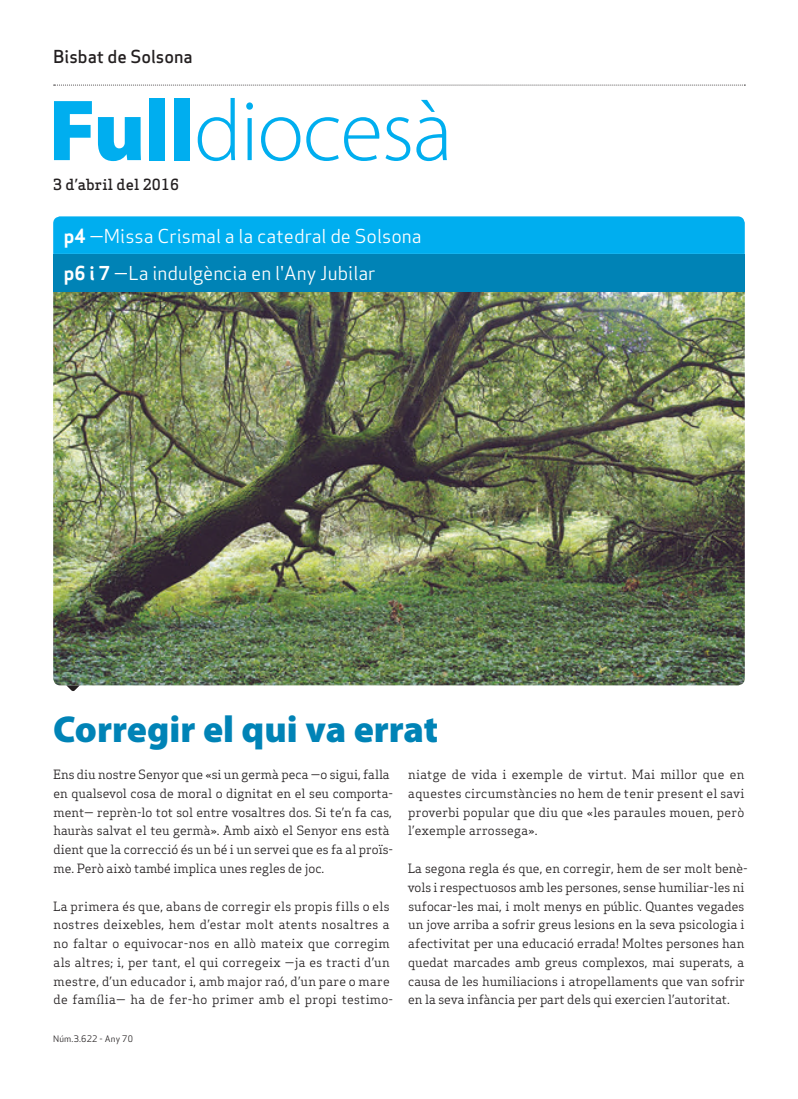
<style>
.page{position:relative;width:798px;height:1099px;background:#fff}
.page>*{position:absolute;margin:0;border:0;box-sizing:border-box;transform-origin:0 0}
.Titulars{font:300 87.5px "Myriad Pro";letter-spacing:-.015em;color:#00aeef}
.Titulars-2{font:900 37.5px "Myriad Pro";color:#0083b6}
.Destacat_Portada{font:18.75px "Apex Sans Book T";color:#fff}
.Capçalera{font:17.5px "Apex Sans Medium T";color:#231f20}
.Data{font:500 15px "Apex Serif";letter-spacing:.01em;color:#231f20}
.Text_General{font:12.5px/18.8px "Apex Serif";color:#231f20}
.Text_General-2{font:12.5px/18.8px "Apex Serif";letter-spacing:.02em;color:#231f20}
.Titulars-3{font:8.75px "Apex Sans Book T";letter-spacing:.02em;color:#231f20}
.s1{font-weight:900}
.s2{font-family:"Apex Sans Bold T"}
</style>
<div class="page">
<img style="left:53px;top:291px;width:691px;height:394px">
<svg style="left:54px;top:85px;width:691px;height:1px"></svg>
<div style="left:53px;top:216px;width:691px;height:38px;background:#00aeef"></div>
<div style="left:53px;top:254px;width:691px;height:37px;background:#0083b6"></div>
<svg style="left:66px;top:685px;width:14px;height:6px"></svg>
<p class="Capçalera" style="left:53px;top:45px;width:141px">Bisbat de Solsona</p>
<p class="Titulars" style="left:49px;top:78px;width:405px"><span class="s1">Full</span>diocesà</p>
<p class="Data" style="left:53px;top:175px;width:127px">3 d’abril del 2016</p>
<p class="Destacat_Portada" style="left:64px;top:224px;width:359px"><span class="s2">p4</span> —Missa Crismal a la catedral de Solsona</p>
<p class="Destacat_Portada" style="left:64px;top:261px;width:313px"><span class="s2">p6 i 7</span> —La indulgència en l'Any Jubilar</p>
<p class="Titulars-2" style="left:53px;top:704px;width:386px">Corregir el qui va errat</p>
<p class="Text_General" style="left:53px;top:765px;width:341px">Ens diu nostre Senyor que «si un germà peca —o sigui, falla en qualsevol cosa de moral o dignitat en el seu comporta&shy;ment— reprèn-lo tot sol entre vosaltres dos. Si te’n fa cas, hauràs salvat el teu germà». Amb això el Senyor ens està dient que la correcció és un bé i un servei que es fa al proïs&shy;me. Però això també implica unes regles de joc.</p>
<p class="Text_General-2" style="left:53px;top:896px;width:341px">La primera és que, abans de corregir els propis fills o els nostres deixebles, hem d’estar molt atents nosaltres a no faltar o equivocar-nos en allò mateix que corregim als altres; i, per tant, el qui corregeix —ja es tracti d’un mestre, d’un educador i, amb major raó, d’un pare o mare de família— ha de fer-ho primer amb el propi testimo-</p>
<p class="Titulars-3" style="left:53px;top:1032px;width:81px">Núm.3.622 - Any 70</p>
<p class="Text_General" style="left:408px;top:765px;width:338px;text-align:justify">niatge de vida i exemple de virtut. Mai millor que en aquestes circumstàncies no hem de tenir present el savi proverbi popular que diu que «les paraules mouen, però l’exemple arrossega».</p>
<p class="Text_General" style="left:407px;top:858px;width:341px">La segona regla és que, en corregir, hem de ser molt benè&shy;vols i respectuosos amb les persones, sense humiliar-les ni sufocar-les mai, i molt menys en públic. Quantes vegades un jove arriba a sofrir greus lesions en la seva psicologia i afectivitat per una educació errada! Moltes persones han quedat marcades amb greus complexos, mai superats, a causa de les humiliacions i atropellaments que van sofrir en la seva infància per part dels qui exercien l’autoritat.</p>
</div>
